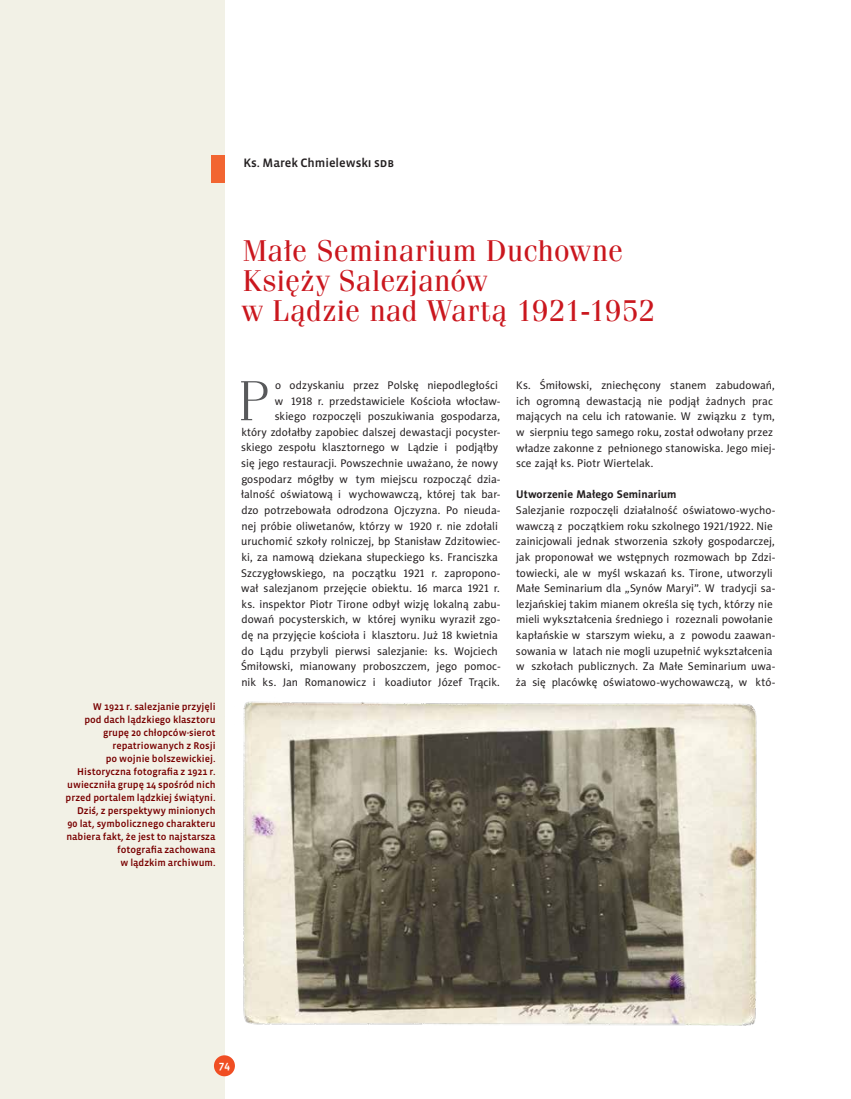
<style>
.page{position:relative;width:851px;height:1099px;background:#fff}
.page>*{position:absolute;margin:0;border:0;box-sizing:border-box;transform-origin:0 0}
.t1{font:56.38px "Fenice Light PL";color:#58595b}
.t2{font:30px/30px "Fenice Regular PL";letter-spacing:.005em;color:#ca171e}
.t3{font:500 12.5px "Vista Sans OTCE";letter-spacing:-.005em;color:#231f20}
.t4{font:11.25px/15.6px "Naomi Sans EFN";letter-spacing:.005em;color:#231f20}
.t5{font:700 11.25px "Naomi Sans EFN";letter-spacing:.005em;color:#231f20}
.t6{font:500 11.25px "Vista Sans OTCE";color:#fff}
.t7{font:500 10px/13px "Vista Sans OTCE";color:#780000;text-align:right}
</style>
<div class="page">
<div style="left:0;top:0;width:224px;height:1098px;background:#f2f1e6"></div>
<div style="left:214px;top:1055px;width:21px;height:21px;background:#f04e23;border-radius:50%"></div>
<div style="left:210px;top:155px;width:14px;height:27px;background:#f26531"></div>
<img style="left:224px;top:691px;width:533px;height:343px">
<p class="t3" style="left:243px;top:156px;width:152px">Ks. Marek Chmielewski sdb</p>
<p class="t7" style="left:66px;top:700px;width:151px">W 1921 r. salezjanie przyjęli<br>pod dach lądzkiego klasztoru grupę 20 chłopców-sierot repatriowanych z Rosji<br>po wojnie bolszewickiej.<br>Historyczna fotografia z 1921 r. uwieczniła grupę 14 spośród nich przed portalem lądzkiej świątyni.<br>Dziś, z perspektywy minionych<br>90 lat, symbolicznego charakteru nabiera fakt, że jest to najstarsza fotografia zachowana<br>w lądzkim archiwum.</p>
<h2 class="t2" style="left:242px;top:235px;width:414px">Ma∏e Seminarium Duchowne<br>Ksi´˝y Salezjanów<br>w Làdzie nad Wartà 1921-1952</h2>
<p class="t4" style="left:241px;top:377px;width:261px;text-align:right">o odzyskaniu przez Polskę niepodległości<br>w 1918 r. przedstawiciele Kościoła włocław&shy;skiego rozpoczęli poszukiwania gospodarza,<br>który zdołałby zapobiec dalszej dewastacji pocyster&shy;skiego zespołu klasztornego w Lądzie i podjąłby się jego restauracji. Powszechnie uważano, że nowy gospodarz mógłby w tym miejscu rozpocząć dzia&shy;łalność oświatową i wychowawczą, której tak bar&shy;dzo potrzebowała odrodzona Ojczyzna. Po nieuda&shy;nej próbie oliwetanów, którzy w 1920 r. nie zdołali uruchomić szkoły rolniczej, bp Stanisław Zdzitowiec&shy;ki, za namową dziekana słupeckiego ks. Franciszka Szczygłowskiego, na początku 1921 r. zapropono&shy;wał salezjanom przejęcie obiektu. 16 marca 1921 r. ks. inspektor Piotr Tirone odbył wizję lokalną zabu&shy;dowań pocysterskich, w której wyniku wyraził zgo&shy;dę na przyjęcie kościoła i klasztoru. Już 18 kwietnia do Lądu przybyli pierwsi salezjanie: ks. Wojciech Śmiłowski, mianowany proboszczem, jego pomoc&shy;nik ks. Jan Romanowicz i koadiutor Józef Trącik.</p>
<p class="t4" style="left:516px;top:377px;width:261px">Ks. Śmiłowski, zniechęcony stanem zabudowań, ich ogromną dewastacją nie podjął żadnych prac mających na celu ich ratowanie. W związku z tym, w sierpniu tego samego roku, został odwołany przez władze zakonne z pełnionego stanowiska. Jego miej&shy;sce zajął ks. Piotr Wiertelak.</p>
<h1 class="t1" style="left:238px;top:368px;width:33px">P</h1>
<p class="t5" style="left:516px;top:488px;width:162px">Utworzenie Małego Seminarium</p>
<p class="t4" style="left:515px;top:502px;width:261px">Salezjanie rozpoczęli działalność oświatowo-wycho&shy;wawczą z początkiem roku szkolnego 1921/1922. Nie zainicjowali jednak stworzenia szkoły gospodarczej, jak proponował we wstępnych rozmowach bp Zdzi&shy;towiecki, ale w myśl wskazań ks. Tirone, utworzyli Małe Seminarium dla „Synów Maryi”. W tradycji sa&shy;lezjańskiej takim mianem określa się tych, którzy nie mieli wykształcenia średniego i rozeznali powołanie kapłańskie w starszym wieku, a z powodu zaawan&shy;sowania w latach nie mogli uzupełnić wykształcenia w szkołach publicznych. Za Małe Seminarium uwa&shy;ża się placówkę oświatowo-wychowawczą, w któ-</p>
<p class="t6" style="left:219px;top:1059px;width:13px">74</p>
</div>
